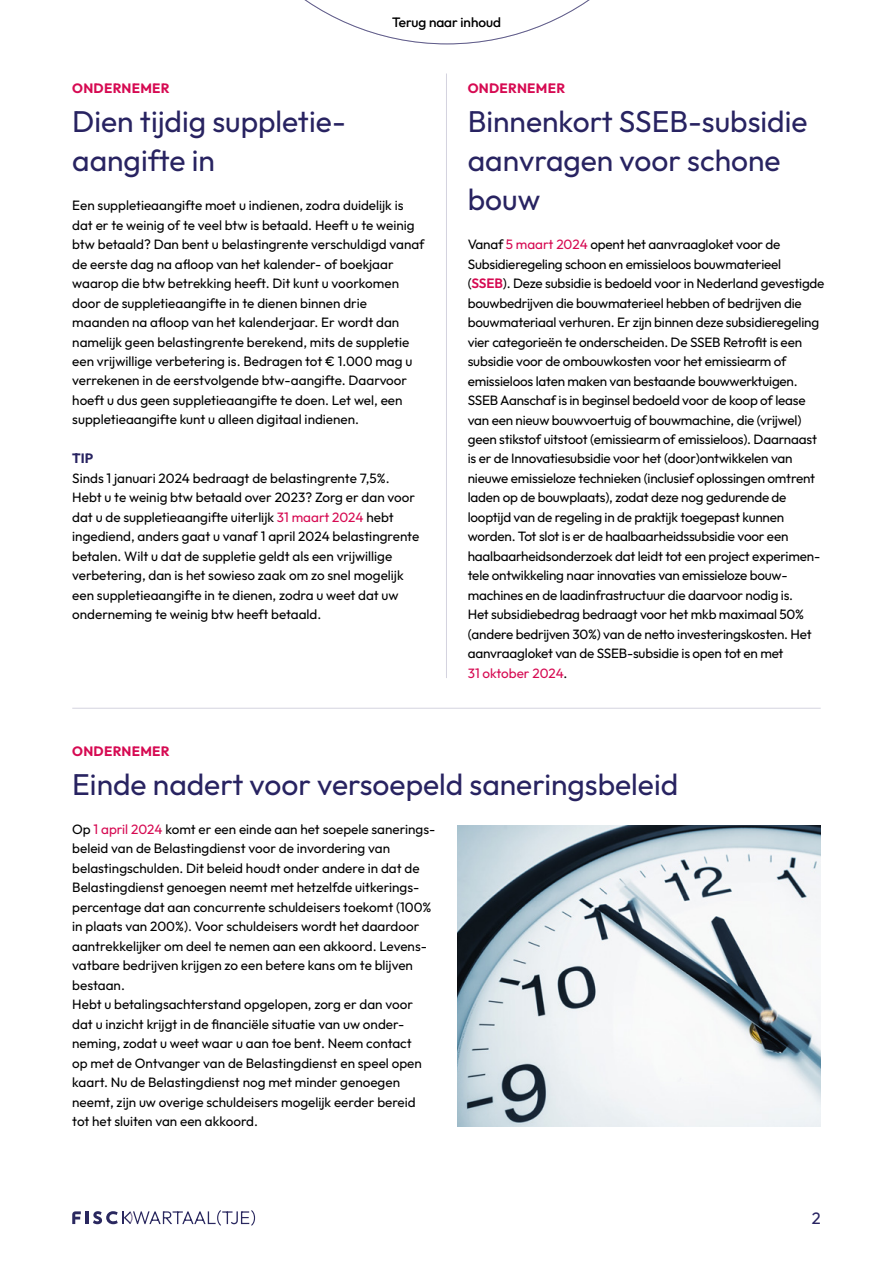
<style>
.page{position:relative;width:893px;height:1263px;background:#fff}
.page>*{position:absolute;margin:0;border:0;box-sizing:border-box;transform-origin:0 0}
.t1{font:30px/39px "Outfit";color:#282361}
.t2{font:16.5px "Outfit";color:#282361}
.t3{font:13.5px/19.5px "Outfit";letter-spacing:-.015em;color:#000}
.t4{font:700 13.5px "Outfit";letter-spacing:.02em;color:#d60a52}
.t5{font:700 13.5px "Outfit";color:#282361}
.s1{color:#d60a52}
.s2{font-weight:600;color:#d60a52}
</style>
<div class="page">
<svg style="left:72px;top:1210px;width:183px;height:16px"></svg>
<svg style="left:304px;top:0;width:286px;height:44px"></svg>
<hr style="left:72px;top:708px;width:749px;height:1px;background:#d4d3df">
<hr style="left:446px;top:74px;width:1px;height:604px;background:#d4d3df">
<img style="left:457px;top:825px;width:364px;height:302px">
<p class="t3" style="left:392px;top:12px;width:110px">Terug naar inhoud</p>
<p class="t4" style="left:72px;top:79px;width:99px">ONDERNEMER</p>
<h1 class="t1" style="left:72px;top:103px;width:271px">Dien tijdig suppletie&shy;aangifte in</h1>
<p class="t3" style="left:72px;top:196px;width:354px">Een suppletieaangifte moet u indienen, zodra duidelijk is dat er te weinig of te veel btw is betaald. Heeft u te weinig btw betaald? Dan bent u belastingrente verschuldigd vanaf de eerste dag na afloop van het kalender- of boekjaar waarop die btw betrekking heeft. Dit kunt u voorkomen door de suppletieaangifte in te dienen binnen drie maanden na afloop van het kalenderjaar. Er wordt dan namelijk geen belastingrente berekend, mits de suppletie een vrijwillige verbetering is. Bedragen tot € 1.000 mag u verrekenen in de eerstvolgende btw-aangifte. Daarvoor hoeft u dus geen suppletieaangifte te doen. Let wel, een suppletieaangifte kunt u alleen digitaal indienen.</p>
<p class="t5" style="left:72px;top:450px;width:23px">TIP</p>
<p class="t3" style="left:72px;top:469px;width:348px">Sinds 1 januari 2024 bedraagt de belastingrente 7,5%.<br>Hebt u te weinig btw betaald over 2023? Zorg er dan voor dat u de suppletieaangifte uiterlijk <span class="s1">31 maart 2024</span> hebt ingediend, anders gaat u vanaf 1 april 2024 belastingrente betalen. Wilt u dat de suppletie geldt als een vrijwillige verbetering, dan is het sowieso zaak om zo snel mogelijk een suppletieaangifte in te dienen, zodra u weet dat uw onderneming te weinig btw heeft betaald.</p>
<p class="t4" style="left:468px;top:79px;width:99px">ONDERNEMER</p>
<h1 class="t1" style="left:468px;top:103px;width:341px">Binnenkort SSEB-subsidie aanvragen voor schone bouw</h1>
<p class="t3" style="left:468px;top:235px;width:358px">Vanaf <span class="s1">5 maart 2024</span> opent het aanvraagloket voor de Subsidieregeling schoon en emissieloos bouwmaterieel (<span class="s2">SSEB</span>). Deze subsidie is bedoeld voor in Nederland gevestigde bouwbedrijven die bouwmaterieel hebben of bedrijven die bouwmateriaal verhuren. Er zijn binnen deze subsidieregeling vier categorieën te onderscheiden. De SSEB Retrofit is een subsidie voor de ombouwkosten voor het emissiearm of emissieloos laten maken van bestaande bouwwerktuigen.<br>SSEB Aanschaf is in beginsel bedoeld voor de koop of lease van een nieuw bouwvoertuig of bouwmachine, die (vrijwel) geen stikstof uitstoot (emissiearm of emissieloos). Daarnaast is er de Innovatiesubsidie voor het (door)ontwikkelen van nieuwe emissieloze technieken (inclusief oplossingen omtrent laden op de bouwplaats), zodat deze nog gedurende de looptijd van de regeling in de praktijk toegepast kunnen worden. Tot slot is er de haalbaarheidssubsidie voor een haalbaarheidsonderzoek dat leidt tot een project experimen&shy;tele ontwikkeling naar innovaties van emissieloze bouw-- machines en de laadinfrastructuur die daarvoor nodig is.<br>Het subsidiebedrag bedraagt voor het mkb maximaal 50% (andere bedrijven 30%) van de netto investeringskosten. Het aanvraagloket van de SSEB-subsidie is open tot en met<br><span class="s1">31 oktober 2024</span>.</p>
<p class="t4" style="left:72px;top:742px;width:99px">ONDERNEMER</p>
<h1 class="t1" style="left:72px;top:766px;width:607px">Einde nadert voor versoepeld saneringsbeleid</h1>
<p class="t3" style="left:72px;top:820px;width:365px">Op <span class="s1">1 april 2024</span> komt er een einde aan het soepele sanerings&shy;beleid van de Belastingdienst voor de invordering van belastingschulden. Dit beleid houdt onder andere in dat de Belastingdienst genoegen neemt met hetzelfde uitkerings&shy;percentage dat aan concurrente schuldeisers toekomt (100% in plaats van 200%). Voor schuldeisers wordt het daardoor aantrekkelijker om deel te nemen aan een akkoord. Levens&shy;vatbare bedrijven krijgen zo een betere kans om te blijven bestaan.<br>Hebt u betalingsachterstand opgelopen, zorg er dan voor dat u inzicht krijgt in de financiële situatie van uw onder&shy;neming, zodat u weet waar u aan toe bent. Neem contact<br>op met de Ontvanger van de Belastingdienst en speel open kaart. Nu de Belastingdienst nog met minder genoegen neemt, zijn uw overige schuldeisers mogelijk eerder bereid tot het sluiten van een akkoord.</p>
<p class="t2" style="left:812px;top:1208px;width:10px">2</p>
</div>
